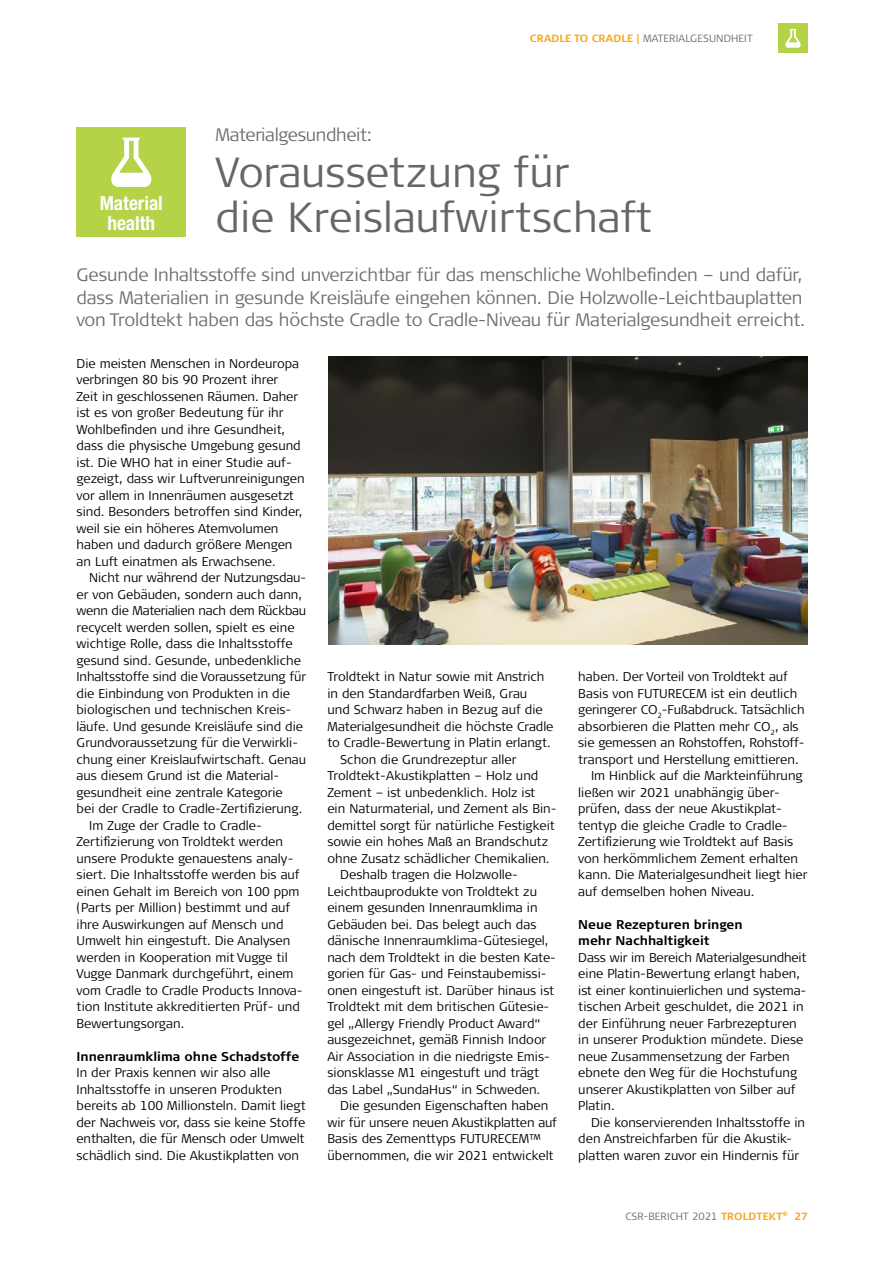
<style>
.page{position:relative;width:893px;height:1263px;background:#fff}
.page>*{position:absolute;margin:0;border:0;box-sizing:border-box;transform-origin:0 0}
.Heading{font:300 42px/45px "Signa Pro";color:#666}
.t1{font:700 condensed 19.35px/19.4px "Helvetica Neue";color:#fff;text-align:center}
.Ingress{font:300 18px/22.5px "Signa Pro";letter-spacing:-.01em;color:#6c6d70}
.Brød{font:300 12.75px/16.5px "Signa Pro";color:#000}
.brød_start{font:300 12.75px/16.5px "Signa Pro";color:#000}
.mellemrubkrik{font:700 12.75px/16.5px "Signa Pro";color:#000}
.t2{font:300 10.5px "Signa Pro";letter-spacing:.01em;color:#6c6d70}
.s1{font-weight:700;color:#f9a51b}
</style>
<div class="page">
<img style="left:328px;top:357px;width:480px;height:287px">
<div style="left:77px;top:128px;width:109px;height:109px;background:#b4d346"></div>
<svg style="left:111px;top:138px;width:40px;height:49px"></svg>
<div style="left:778px;top:23px;width:30px;height:30px;background:#b4d346"></div>
<svg style="left:785px;top:29px;width:16px;height:19px"></svg>
<p class="Ingress" style="left:215px;top:122px;width:158px">Materialgesundheit:</p>
<p class="t2" style="left:530px;top:31px;width:224px"><span class="s1">CRADLE TO CRADLE |</span> MATERIALGESUNDHEIT</p>
<p class="Heading" style="left:215px;top:148px;width:438px">Voraussetzung für<br>die Kreislaufwirtschaft</p>
<p class="Ingress" style="left:77px;top:263px;width:730px">Gesunde Inhaltsstoffe sind unverzichtbar für das menschliche Wohlbefinden – und dafür, dass Materialien in gesunde Kreisläufe eingehen können. Die Holzwolle-Leichtbauplatten von Troldtekt haben das höchste Cradle to Cradle-Niveau für Materialgesundheit erreicht.</p>
<p class="t1" style="left:100px;top:192px;width:65px">Material health</p>
<p class="brød_start" style="left:77px;top:354px;width:230px">Die meisten Menschen in Nordeuropa verbringen 80 bis 90 Prozent ihrer<br>Zeit in geschlossenen Räumen. Daher ist es von großer Bedeutung für ihr Wohlbefinden und ihre Gesundheit, dass die physische Umgebung gesund ist. Die WHO hat in einer Studie auf&shy;gezeigt, dass wir Luftverunreinigungen vor allem in Innenräumen ausgesetzt sind. Besonders betroffen sind Kinder, weil sie ein höheres Atemvolumen haben und dadurch größere Mengen an Luft einatmen als Erwachsene.</p>
<p class="Brød" style="left:77px;top:569px;width:231px;text-indent:13px">Nicht nur während der Nutzungsdau&shy;er von Gebäuden, sondern auch dann, wenn die Materialien nach dem Rückbau recycelt werden sollen, spielt es eine wichtige Rolle, dass die Inhaltsstoffe gesund sind. Gesunde, unbedenkliche Inhaltsstoffe sind die Voraussetzung für die Einbindung von Produkten in die biologischen und technischen Kreis&shy;läufe. Und gesunde Kreisläufe sind die Grundvoraussetzung für die Verwirkli&shy;chung einer Kreislaufwirtschaft. Genau aus diesem Grund ist die Material&shy;gesundheit eine zentrale Kategorie<br>bei der Cradle to Cradle-Zertifizierung.</p>
<p class="Brød" style="left:77px;top:816px;width:228px;text-indent:13px">Im Zuge der Cradle to Cradle-- Zertifizierung von Troldtekt werden unsere Produkte genauestens analy&shy;siert. Die Inhaltsstoffe werden bis auf einen Gehalt im Bereich von 100 ppm (Parts per Million) bestimmt und auf ihre Auswirkungen auf Mensch und Umwelt hin eingestuft. Die Analysen werden in Kooperation mit Vugge til Vugge Danmark durchgeführt, einem vom Cradle to Cradle Products Innova&shy;tion Institute akkreditierten Prüf- und Bewertungsorgan.</p>
<p class="mellemrubkrik" style="left:77px;top:1047px;width:224px">Innenraumklima ohne Schadstoffe</p>
<p class="brød_start" style="left:77px;top:1064px;width:231px">In der Praxis kennen wir also alle Inhaltsstoffe in unseren Produkten bereits ab 100 Millionsteln. Damit liegt der Nachweis vor, dass sie keine Stoffe enthalten, die für Mensch oder Umwelt schädlich sind. Die Akustikplatten von</p>
<p class="brød_start" style="left:327px;top:668px;width:228px">Troldtekt in Natur sowie mit Anstrich in den Standardfarben Weiß, Grau<br>und Schwarz haben in Bezug auf die Materialgesundheit die höchste Cradle to Cradle-Bewertung in Platin erlangt.</p>
<p class="Brød" style="left:327px;top:750px;width:231px;text-indent:13px">Schon die Grundrezeptur aller Troldtekt-Akustikplatten – Holz und Zement – ist unbedenklich. Holz ist<br>ein Naturmaterial, und Zement als Bin&shy;demittel sorgt für natürliche Festigkeit sowie ein hohes Maß an Brandschutz ohne Zusatz schädlicher Chemikalien.</p>
<p class="Brød" style="left:327px;top:866px;width:230px;text-indent:13px">Deshalb tragen die Holzwolle-Leichtbauprodukte von Troldtekt zu einem gesunden Innenraumklima in Gebäuden bei. Das belegt auch das dänische Innenraumklima-Gütesiegel, nach dem Troldtekt in die besten Kate&shy;gorien für Gas- und Feinstaubemissi&shy;onen eingestuft ist. Darüber hinaus ist Troldtekt mit dem britischen Gütesie&shy;gel „Allergy Friendly Product Award“ ausgezeichnet, gemäß Finnish Indoor Air Association in die niedrigste Emis&shy;sionsklasse M1 eingestuft und trägt das Label „SundaHus“ in Schweden.</p>
<p class="Brød" style="left:327px;top:1097px;width:231px;text-indent:13px">Die gesunden Eigenschaften haben wir für unsere neuen Akustikplatten auf Basis des Zementtyps FUTURECEM™ übernommen, die wir 2021 entwickelt</p>
<p class="Brød" style="left:578px;top:668px;width:228px">haben. Der Vorteil von Troldtekt auf Basis von FUTURECEM ist ein deutlich geringerer CO<sub>2</sub>-Fußabdruck. Tatsächlich absorbieren die Platten mehr CO<sub>2</sub>, als sie gemessen an Rohstoffen, Rohstoff&shy;transport und Herstellung emittieren.</p>
<p class="Brød" style="left:578px;top:767px;width:231px;text-indent:13px">Im Hinblick auf die Markteinführung ließen wir 2021 unabhängig über&shy;prüfen, dass der neue Akustikplat&shy;tentyp die gleiche Cradle to Cradle-- Zertifizierung wie Troldtekt auf Basis von herkömmlichem Zement erhalten kann. Die Materialgesundheit liegt hier auf demselben hohen Niveau.</p>
<p class="mellemrubkrik" style="left:578px;top:915px;width:166px">Neue Rezepturen bringen mehr Nachhaltigkeit</p>
<p class="brød_start" style="left:578px;top:948px;width:230px">Dass wir im Bereich Materialgesundheit eine Platin-Bewertung erlangt haben, ist einer kontinuierlichen und systema&shy;tischen Arbeit geschuldet, die 2021 in der Einführung neuer Farbrezepturen in unserer Produktion mündete. Diese neue Zusammensetzung der Farben ebnete den Weg für die Hochstufung unserer Akustikplatten von Silber auf Platin.</p>
<p class="Brød" style="left:578px;top:1113px;width:228px;text-indent:13px">Die konservierenden Inhaltsstoffe in den Anstreichfarben für die Akustik&shy;platten waren zuvor ein Hindernis für</p>
<p class="t2" style="left:625px;top:1208px;width:184px">CSR-BERICHT 2021 <span class="s1">TROLDTEKT</span><sup>®</sup> <span class="s1">27</span></p>
</div>
